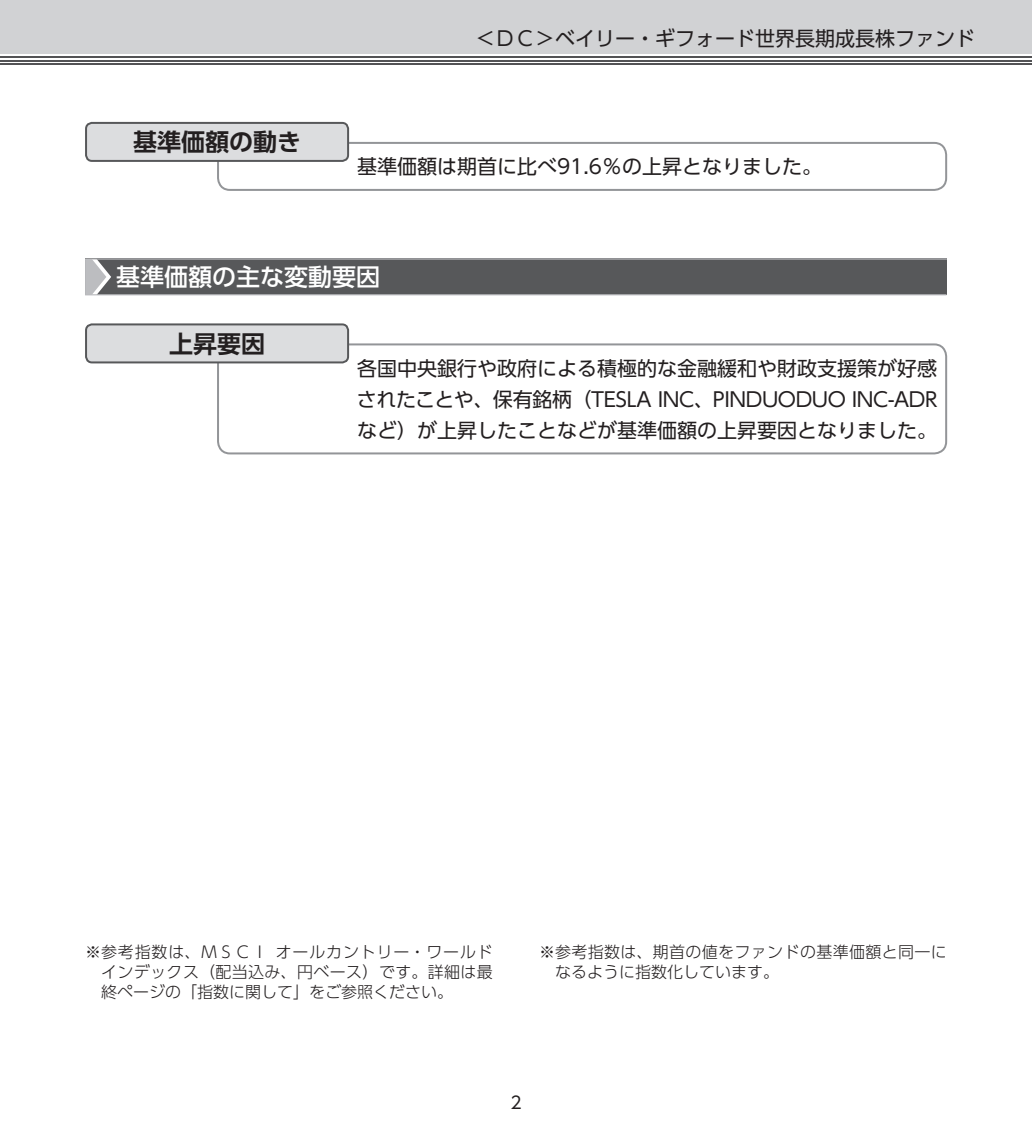
<style>
.page{position:relative;width:1032px;height:1134px;background:#fff}
.page>*{position:absolute;margin:0;border:0;box-sizing:border-box;transform-origin:0 0}
.t1{font:24px "UD Shin Go Pro Medium 90 msp RKSJ H";color:#fff}
.t2{font:24px "UD Shin Go Pro De Bold 90 msp RKSJ H";color:#231f20}
.t3{font:20px/31px "UD Shin Go Pro Regular 90 msp RKSJ H";color:#231f20;text-align:justify}
.t4{font:17px "UD Shin Go Pro Regular 90 msp RKSJ H";color:#231f20}
.t5{font:16px/20px "UD Shin Go Pro Light 90 msp RKSJ H";letter-spacing:.02em;color:#231f20;text-align:justify}
</style>
<div class="page">
<div style="left:0;top:0;width:1032px;height:54px;background:#d1d2d4"></div>
<hr style="left:0;top:63px;width:1032px;height:2px;background:#535355">
<hr style="left:0;top:60px;width:1032px;height:1px;background:#535355">
<hr style="left:0;top:56px;width:1032px;height:2px;background:#535355">
<div style="left:85px;top:259px;width:862px;height:36px;background:#57585a"></div>
<hr style="left:85px;top:294px;width:861px;height:1px;background:#bcbdc0">
<hr style="left:85px;top:258px;width:862px;height:2px;background:#bcbdc0">
<svg style="left:85px;top:259px;width:26px;height:36px"></svg>
<div style="left:217px;top:142px;width:730px;height:49px;border:2px solid #939598;border-radius:12px"></div>
<div style="left:86px;top:123px;width:262px;height:38px;background:#dcdddf;border-radius:6px"></div>
<div style="left:85px;top:122px;width:264px;height:40px;border:2px solid #57585a;border-radius:6px"></div>
<div style="left:217px;top:343px;width:730px;height:111px;border:2px solid #939598;border-radius:12px"></div>
<div style="left:86px;top:324px;width:262px;height:38px;background:#dcdddf;border-radius:6px"></div>
<div style="left:85px;top:323px;width:264px;height:40px;border:2px solid #57585a;border-radius:6px"></div>
<p class="t2" style="left:133px;top:133px;width:170px">基準価額の動き</p>
<p class="t3" style="left:475px;top:26px;width:501px">＜ＤＣ＞ベイリー・ギフォード世界長期成長株ファンド</p>
<p class="t3" style="left:357px;top:154px;width:466px">基準価額は期首に比べ91.6％の上昇となりました。</p>
<p class="t1" style="left:116px;top:268px;width:266px">基準価額の主な変動要因</p>
<p class="t2" style="left:169px;top:334px;width:98px">上昇要因</p>
<p class="t3" style="left:357px;top:355px;width:582px">各国中央銀行や政府による積極的な金融緩和や財政支援策が好感されたことや、保有銘柄（TESLA INC、PINDUODUO INC-ADRなど）が上昇したことなどが基準価額の上昇要因となりました。</p>
<p class="t5" style="left:101px;top:944px;width:393px;text-indent:-16px">※ 参考指数は、ＭＳＣＩ オールカントリー・ワールドインデックス（配当込み、円ベース）です。詳細は最終ページの「指数に関して」をご参照ください。</p>
<p class="t5" style="left:555px;top:944px;width:393px;text-indent:-16px">※ 参考指数は、期首の値をファンドの基準価額と同一になるように指数化しています。</p>
<p class="t4" style="left:510px;top:1096px;width:13px">2</p>
</div>
